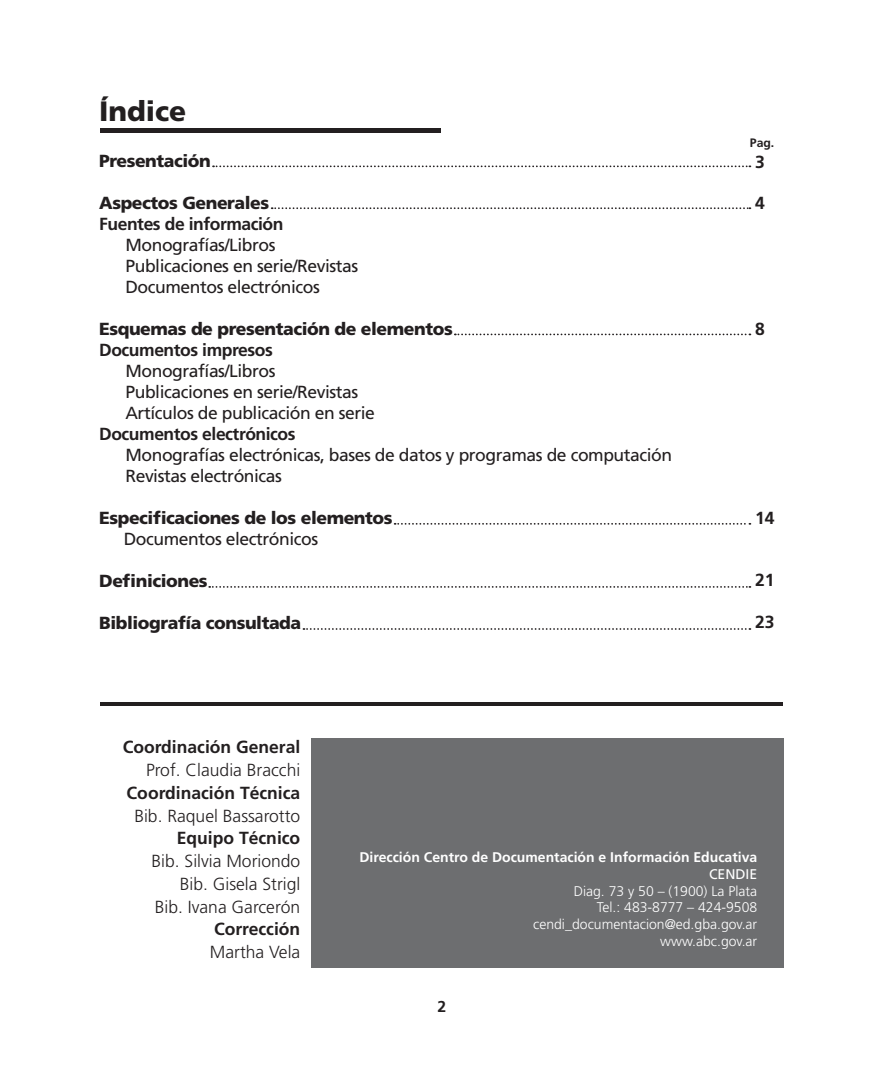
<style>
.page{position:relative;width:883px;height:1067px;background:#fff}
.page>*{position:absolute;margin:0;border:0;box-sizing:border-box;transform-origin:0 0}
.t1{font:900 28px "Frutiger";color:#231f20}
.t2{font:17.5px/21px "Frutiger";letter-spacing:-.025em;color:#231f20}
.t3{font:900 17.5px "Frutiger";letter-spacing:-.025em;color:#231f20}
.t4{font:300 17.5px/22.8px "Frutiger";color:#231f20;text-align:right}
.t5{font:700 17.5px "Frutiger";letter-spacing:-.02em;color:#231f20}
.t6{font:700 17.5px "Frutiger";color:#231f20}
.t7{font:700 15.75px "Frutiger";color:#231f20}
.t8{font:300 14px/16.8px "Frutiger";color:#fff;text-align:right}
.t9{font:700 14px "Frutiger";color:#fff}
.t10{font:14px "Frutiger";color:#fff}
.t11{font:700 12.25px "Frutiger";color:#231f20}
</style>
<div class="page">
<hr style="left:100px;top:702px;width:683px;height:3px;background:#231f20">
<div style="left:100px;top:128px;width:341px;height:5px;background:#231f20"></div>
<div style="left:311px;top:737px;width:473px;height:230px;background:#6d6e70"></div>
<svg style="left:213px;top:165px;width:537px;height:2px"></svg>
<svg style="left:272px;top:207px;width:478px;height:2px"></svg>
<svg style="left:455px;top:333px;width:295px;height:2px"></svg>
<svg style="left:395px;top:523px;width:355px;height:1px"></svg>
<svg style="left:209px;top:586px;width:541px;height:2px"></svg>
<svg style="left:303px;top:628px;width:447px;height:2px"></svg>
<h1 class="t1" style="left:99px;top:99px;width:89px">Índice</h1>
<p class="t3" style="left:99px;top:154px;width:113px">Presentación</p>
<p class="t3" style="left:99px;top:196px;width:172px">Aspectos Generales</p>
<p class="t5" style="left:99px;top:217px;width:186px">Fuentes de información</p>
<p class="t2" style="left:125px;top:235px;width:234px">Monografías/Libros<br>Publicaciones en serie/Revistas<br>Documentos electrónicos</p>
<p class="t3" style="left:99px;top:322px;width:355px">Esquemas de presentación de elementos</p>
<p class="t5" style="left:99px;top:343px;width:175px">Documentos impresos</p>
<p class="t2" style="left:125px;top:361px;width:251px">Monografías/Libros<br>Publicaciones en serie/Revistas<br>Artículos de publicación en serie</p>
<p class="t5" style="left:99px;top:427px;width:198px">Documentos electrónicos</p>
<p class="t2" style="left:125px;top:445px;width:548px">Monografías electrónicas, bases de datos y programas de computación<br>Revistas electrónicas</p>
<p class="t3" style="left:99px;top:511px;width:295px">Especificaciones de los elementos</p>
<p class="t2" style="left:124px;top:529px;width:196px">Documentos electrónicos</p>
<p class="t3" style="left:99px;top:574px;width:110px">Definiciones</p>
<p class="t3" style="left:99px;top:616px;width:204px">Bibliografía consultada</p>
<p class="t11" style="left:750px;top:137px;width:26px">Pag.</p>
<p class="t5" style="left:755px;top:154px;width:11px">3</p>
<p class="t5" style="left:755px;top:196px;width:11px">4</p>
<p class="t5" style="left:755px;top:321px;width:11px">8</p>
<p class="t5" style="left:755px;top:511px;width:21px">14</p>
<p class="t5" style="left:755px;top:572px;width:21px">21</p>
<p class="t5" style="left:755px;top:615px;width:21px">23</p>
<p class="t6" style="left:123px;top:739px;width:179px">Coordinación General</p>
<p class="t4" style="left:146px;top:759px;width:156px">Prof. Claudia Bracchi</p>
<p class="t6" style="left:127px;top:785px;width:175px">Coordinación Técnica</p>
<p class="t4" style="left:134px;top:805px;width:167px">Bib. Raquel Bassarotto</p>
<p class="t6" style="left:177px;top:830px;width:125px">Equipo Técnico</p>
<p class="t4" style="left:152px;top:850px;width:150px">Bib. Silvia Moriondo<br>Bib. Gisela Strigl<br>Bib. Ivana Garcerón</p>
<p class="t6" style="left:214px;top:921px;width:88px">Corrección</p>
<p class="t4" style="left:210px;top:941px;width:92px">Martha Vela</p>
<p class="t9" style="left:360px;top:851px;width:399px">Dirección Centro de Documentación e Información Educativa</p>
<p class="t10" style="left:709px;top:868px;width:50px">CENDIE</p>
<p class="t8" style="left:533px;top:883px;width:226px">Diag. 73 y 50 – (1900) La Plata<br>Tel.: 483-8777 – 424-9508 cendi_documentacion@ed.gba.gov.ar www.abc.gov.ar</p>
<p class="t7" style="left:437px;top:999px;width:10px">2</p>
</div>
